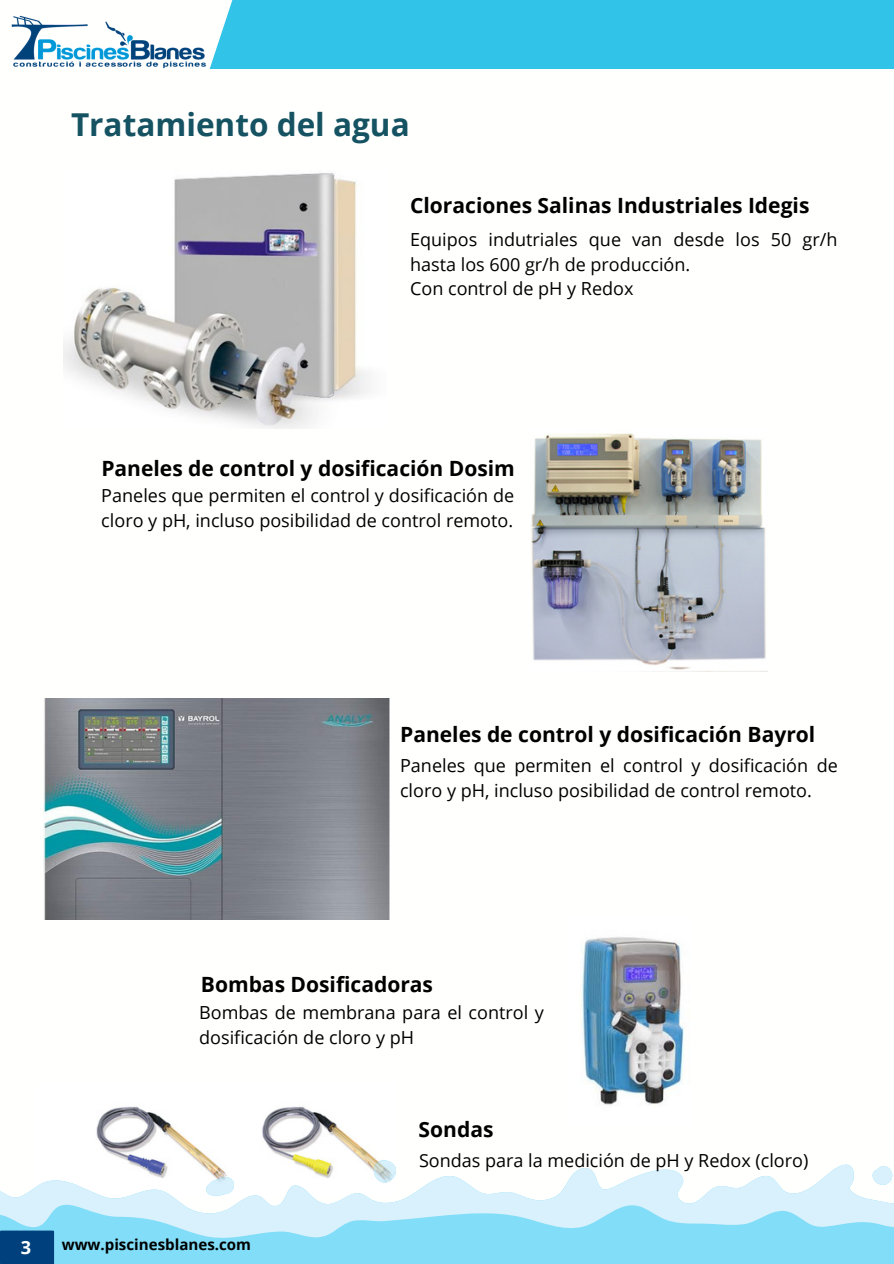
<style>
.page{position:relative;width:894px;height:1264px;background:#fff}
.page>*{position:absolute;margin:0;border:0;box-sizing:border-box;transform-origin:0 0}
.t1{font:700 31.5px "Open Sans";color:#155262}
.t2{font:700 21px "Open Sans";color:#000}
.t3{font:700 18.15px "Open Sans";color:#fff}
.t4{font:18px/24.8px "Open Sans";color:#000}
.t5{font:700 15.15px "Open Sans";color:#000}
</style>
<div class="page">
<div style="left:0;top:0;width:893px;height:68px;background:#31c3e8"></div>
<svg style="left:0;top:0;width:259px;height:69px"></svg>
<img style="left:10px;top:13px;width:198px;height:55px">
<img style="left:64px;top:172px;width:306px;height:256px">
<img style="left:582px;top:937px;width:103px;height:168px">
<img style="left:96px;top:1106px;width:277px;height:51px">
<img style="left:43px;top:698px;width:347px;height:221px">
<img style="left:530px;top:433px;width:236px;height:239px">
<div style="left:54px;top:1240px;width:839px;height:23px;background:#81ddf8"></div>
<svg style="left:0;top:1157px;width:893px;height:83px"></svg>
<svg style="left:867px;top:1165px;width:25px;height:21px"></svg>
<div style="left:0;top:1230px;width:54px;height:33px;background:#00417d"></div>
<p class="t1" style="left:71px;top:103px;width:340px">Tratamiento del agua</p>
<p class="t2" style="left:410px;top:191px;width:400px">Cloraciones Salinas Industriales Idegis</p>
<p class="t4" style="left:410px;top:226px;width:428px">Equipos indutriales que van desde los 50 gr/h hasta los 600 gr/h de producción.</p>
<p class="t4" style="left:410px;top:276px;width:225px">Con control de pH y Redox</p>
<p class="t2" style="left:101px;top:453px;width:415px">Paneles de control y dosificación Dosim</p>
<p class="t4" style="left:101px;top:483px;width:414px">Paneles que permiten el control y dosificación de cloro y pH, incluso posibilidad de control remoto.</p>
<p class="t2" style="left:400px;top:719px;width:416px">Paneles de control y dosificación Bayrol</p>
<p class="t4" style="left:400px;top:752px;width:439px">Paneles que permiten el control y dosificación de cloro y pH, incluso posibilidad de control remoto.</p>
<p class="t2" style="left:201px;top:969px;width:234px">Bombas Dosificadoras</p>
<p class="t4" style="left:199px;top:999px;width:346px">Bombas de membrana para el control y dosificación de cloro y pH</p>
<p class="t3" style="left:21px;top:1234px;width:12px">3</p>
<p class="t5" style="left:62px;top:1234px;width:191px">www.piscinesblanes.com</p>
<p class="t2" style="left:418px;top:1114px;width:76px">Sondas</p>
<p class="t4" style="left:419px;top:1147px;width:391px">Sondas para la medición de pH y Redox (cloro)</p>
</div>
